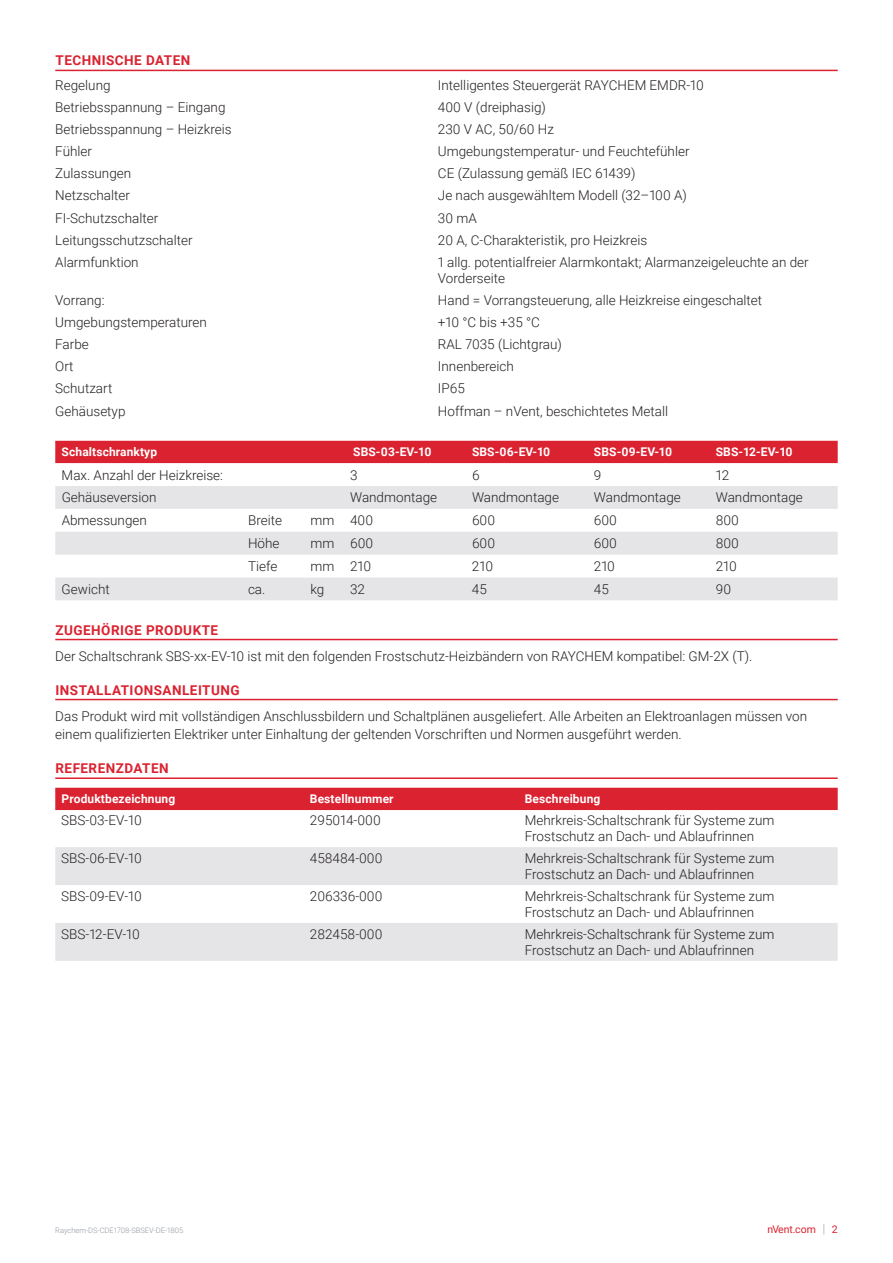
<style>
.page{position:relative;width:893px;height:1263px;background:#fff}
.page>*{position:absolute;margin:0;border:0;box-sizing:border-box;transform-origin:0 0}
.t1{font:300 13.5px/15.8px "Roboto";color:#231f20}
.t2{font:700 13.5px "Roboto";letter-spacing:.035em;color:#db2230}
.t3{font:700 12px "Roboto";letter-spacing:.01em;color:#fff}
.t4{font:10.5px "Roboto";color:#db2230}
.t5{font:300 7.5px "Roboto";color:#8f959e}
.s1{font-weight:300;font-size:12.6px;color:#8f959e}
</style>
<div class="page">
<hr style="left:55px;top:70px;width:783px;height:1px;background:#db2230">
<div style="left:55px;top:441px;width:783px;height:22px;background:#db2230"></div>
<svg style="left:55px;top:486px;width:783px;height:114px;fill:#e5e5e8"></svg>
<hr style="left:55px;top:639px;width:783px;height:1px;background:#db2230">
<hr style="left:55px;top:699px;width:783px;height:1px;background:#db2230">
<hr style="left:55px;top:777px;width:783px;height:2px;background:#db2230">
<div style="left:55px;top:788px;width:783px;height:22px;background:#db2230"></div>
<svg style="left:55px;top:847px;width:783px;height:114px;fill:#e5e5e8"></svg>
<p class="t2" style="left:56px;top:51px;width:136px">TECHNISCHE DATEN</p>
<p class="t1" style="left:55px;top:77px;width:57px">Regelung</p>
<p class="t1" style="left:438px;top:77px;width:267px">Intelligentes Steuergerät RAYCHEM EMDR-10</p>
<p class="t1" style="left:55px;top:99px;width:172px">Betriebsspannung – Eingang</p>
<p class="t1" style="left:438px;top:99px;width:109px">400 V (dreiphasig)</p>
<p class="t1" style="left:55px;top:121px;width:178px">Betriebsspannung – Heizkreis</p>
<p class="t1" style="left:438px;top:121px;width:117px">230 V AC, 50/60 Hz</p>
<p class="t1" style="left:55px;top:143px;width:38px">Fühler</p>
<p class="t1" style="left:438px;top:143px;width:253px">Umgebungstemperatur- und Feuchtefühler</p>
<p class="t1" style="left:55px;top:165px;width:77px">Zulassungen</p>
<p class="t1" style="left:438px;top:165px;width:199px">CE (Zulassung gemäß IEC 61439)</p>
<p class="t1" style="left:55px;top:187px;width:76px">Netzschalter</p>
<p class="t1" style="left:438px;top:187px;width:250px">Je nach ausgewähltem Modell (32–100 A)</p>
<p class="t1" style="left:55px;top:209px;width:105px">FI-Schutzschalter</p>
<p class="t1" style="left:438px;top:209px;width:40px">30 mA</p>
<p class="t1" style="left:55px;top:231px;width:139px">Leitungsschutzschalter</p>
<p class="t1" style="left:438px;top:231px;width:211px">20 A, C-Charakteristik, pro Heizkreis</p>
<p class="t1" style="left:55px;top:254px;width:85px">Alarmfunktion</p>
<p class="t1" style="left:438px;top:254px;width:372px">1 allg. potentialfreier Alarmkontakt; Alarmanzeigeleuchte an der<br>Vorderseite</p>
<p class="t1" style="left:55px;top:292px;width:51px">Vorrang:</p>
<p class="t1" style="left:438px;top:292px;width:326px">Hand = Vorrangsteuerung, alle Heizkreise eingeschaltet</p>
<p class="t1" style="left:55px;top:314px;width:153px">Umgebungstemperaturen</p>
<p class="t1" style="left:438px;top:314px;width:104px">+10 °C bis +35 °C</p>
<p class="t1" style="left:55px;top:336px;width:35px">Farbe</p>
<p class="t1" style="left:438px;top:336px;width:126px">RAL 7035 (Lichtgrau)</p>
<p class="t1" style="left:55px;top:358px;width:20px">Ort</p>
<p class="t1" style="left:438px;top:358px;width:78px">Innenbereich</p>
<p class="t1" style="left:55px;top:380px;width:59px">Schutzart</p>
<p class="t1" style="left:438px;top:380px;width:28px">IP65</p>
<p class="t1" style="left:55px;top:402px;width:72px">Gehäusetyp</p>
<p class="t1" style="left:438px;top:402px;width:232px">Hoffman – nVent, beschichtetes Metall</p>
<p class="t3" style="left:62px;top:444px;width:97px">Schaltschranktyp</p>
<p class="t3" style="left:353px;top:444px;width:80px">SBS-03-EV-10</p>
<p class="t3" style="left:472px;top:444px;width:80px">SBS-06-EV-10</p>
<p class="t3" style="left:594px;top:444px;width:80px">SBS-09-EV-10</p>
<p class="t3" style="left:716px;top:444px;width:78px">SBS-12-EV-10</p>
<p class="t1" style="left:62px;top:466px;width:163px">Max. Anzahl der Heizkreise:</p>
<p class="t1" style="left:350px;top:466px;width:9px">3</p>
<p class="t1" style="left:472px;top:466px;width:9px">6</p>
<p class="t1" style="left:594px;top:466px;width:9px">9</p>
<p class="t1" style="left:716px;top:466px;width:15px">12</p>
<p class="t1" style="left:62px;top:489px;width:96px">Gehäuseversion</p>
<p class="t1" style="left:350px;top:489px;width:89px">Wandmontage</p>
<p class="t1" style="left:472px;top:489px;width:89px">Wandmontage</p>
<p class="t1" style="left:594px;top:489px;width:89px">Wandmontage</p>
<p class="t1" style="left:716px;top:489px;width:89px">Wandmontage</p>
<p class="t1" style="left:62px;top:512px;width:87px">Abmessungen</p>
<p class="t1" style="left:248px;top:512px;width:36px">Breite</p>
<p class="t1" style="left:310px;top:512px;width:64px">mm 400</p>
<p class="t1" style="left:472px;top:512px;width:25px">600</p>
<p class="t1" style="left:594px;top:512px;width:25px">600</p>
<p class="t1" style="left:716px;top:512px;width:25px">800</p>
<p class="t1" style="left:248px;top:535px;width:33px">Höhe</p>
<p class="t1" style="left:310px;top:535px;width:64px">mm 600</p>
<p class="t1" style="left:472px;top:535px;width:25px">600</p>
<p class="t1" style="left:594px;top:535px;width:25px">600</p>
<p class="t1" style="left:716px;top:535px;width:25px">800</p>
<p class="t1" style="left:248px;top:558px;width:31px">Tiefe</p>
<p class="t1" style="left:310px;top:558px;width:62px">mm 210</p>
<p class="t1" style="left:472px;top:558px;width:23px">210</p>
<p class="t1" style="left:594px;top:558px;width:23px">210</p>
<p class="t1" style="left:716px;top:558px;width:23px">210</p>
<p class="t1" style="left:62px;top:581px;width:50px">Gewicht</p>
<p class="t1" style="left:248px;top:581px;width:19px">ca.</p>
<p class="t1" style="left:310px;top:581px;width:15px">kg</p>
<p class="t1" style="left:350px;top:581px;width:16px">32</p>
<p class="t1" style="left:472px;top:581px;width:16px">45</p>
<p class="t1" style="left:594px;top:581px;width:16px">45</p>
<p class="t1" style="left:716px;top:581px;width:17px">90</p>
<p class="t2" style="left:56px;top:620px;width:164px">ZUGEHÖRIGE PRODUKTE</p>
<p class="t1" style="left:55px;top:648px;width:699px">Der Schaltschrank SBS-xx-EV-10 ist mit den folgenden Frostschutz-Heizbändern von RAYCHEM kompatibel: GM-2X (T).</p>
<p class="t2" style="left:56px;top:680px;width:186px">INSTALLATIONSANLEITUNG</p>
<p class="t1" style="left:55px;top:707px;width:753px;line-height:18px">Das Produkt wird mit vollständigen Anschlussbildern und Schaltplänen ausgeliefert. Alle Arbeiten an Elektroanlagen müssen von einem qualifizierten Elektriker unter Einhaltung der geltenden Vorschriften und Normen ausgeführt werden.</p>
<p class="t2" style="left:56px;top:759px;width:115px">REFERENZDATEN</p>
<p class="t3" style="left:62px;top:791px;width:115px">Produktbezeichnung</p>
<p class="t3" style="left:310px;top:791px;width:85px">Bestellnummer</p>
<p class="t3" style="left:525px;top:791px;width:77px">Beschreibung</p>
<p class="t1" style="left:61px;top:812px;width:82px">SBS-03-EV-10</p>
<p class="t1" style="left:310px;top:812px;width:72px">295014-000</p>
<p class="t1" style="left:525px;top:812px;width:251px">Mehrkreis-Schaltschrank für Systeme zum<br>Frostschutz an Dach- und Ablaufrinnen</p>
<p class="t1" style="left:61px;top:850px;width:82px">SBS-06-EV-10</p>
<p class="t1" style="left:310px;top:850px;width:74px">458484-000</p>
<p class="t1" style="left:525px;top:850px;width:251px">Mehrkreis-Schaltschrank für Systeme zum<br>Frostschutz an Dach- und Ablaufrinnen</p>
<p class="t1" style="left:61px;top:888px;width:82px">SBS-09-EV-10</p>
<p class="t1" style="left:310px;top:888px;width:74px">206336-000</p>
<p class="t1" style="left:525px;top:888px;width:251px">Mehrkreis-Schaltschrank für Systeme zum<br>Frostschutz an Dach- und Ablaufrinnen</p>
<p class="t1" style="left:61px;top:926px;width:80px">SBS-12-EV-10</p>
<p class="t1" style="left:310px;top:926px;width:74px">282458-000</p>
<p class="t1" style="left:525px;top:926px;width:251px">Mehrkreis-Schaltschrank für Systeme zum<br>Frostschutz an Dach- und Ablaufrinnen</p>
<p class="t5" style="left:55px;top:1225px;width:129px">Raychem-DS-CDE1708-SBSEV-DE-1805</p>
<p class="t4" style="left:767px;top:1222px;width:72px">nVent.com <span class="s1">|</span> 2</p>
</div>
